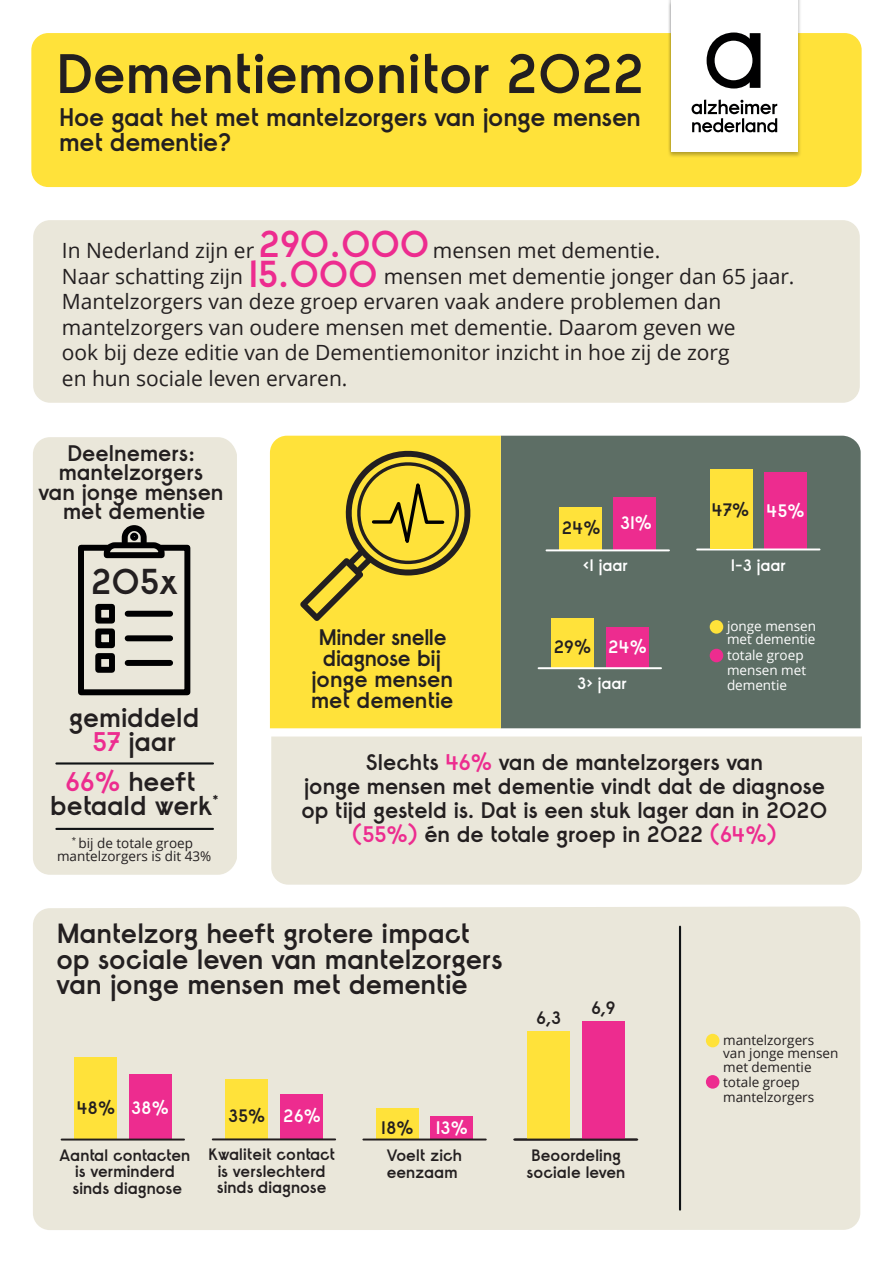
<style>
.page{position:relative;width:893px;height:1263px;background:#fff}
.page>*{position:absolute;margin:0;border:0;box-sizing:border-box;transform-origin:0 0}
.t1{font:600 55.5px "Raisonne AN";letter-spacing:-.015em;color:#231f20}
.t2{font:600 36px "Raisonne AN";color:#231f20}
.t3{font:600 27.75px/25.5px "Raisonne AN";letter-spacing:-.015em;color:#231f20}
.t4{font:600 27px/24px "Raisonne AN";letter-spacing:-.015em;color:#231f20;text-align:center}
.t5{font:600 25.5px/25.5px "Raisonne AN";letter-spacing:-.02em;color:#231f20}
.t6{font:600 22.5px/21px "Raisonne AN";letter-spacing:-.02em;color:#231f20;text-align:center}
.t7{font:21px/25.5px "Open Sans";color:#231f20}
.t8{font:600 18px "Raisonne AN";color:#231f20}
.t9{font:600 16.5px/16.5px "Raisonne AN";letter-spacing:-.015em;color:#231f20;text-align:center}
.t10{font:600 16.5px "Raisonne AN";letter-spacing:-.025em;color:#fff}
.t11{font:13.5px/13.5px "Open Sans";color:#231f20}
.t12{font:13.5px/15px "Open Sans";color:#fff}
.s1{font-family:"Raisonne AN";font-weight:600;font-size:37.5px;color:#ed2c8f}
.s2{color:#ed2c8f}
.s3{color:#fff}
</style>
<div class="page">
<div style="left:501px;top:436px;width:360px;height:292px;background:#5d6e65"></div>
<div style="left:270px;top:436px;width:231px;height:292px;background:#ffe23a"></div>
<div style="left:271px;top:736px;width:591px;height:149px;background:#eae7da"></div>
<div style="left:31px;top:33px;width:831px;height:154px;background:#ffe23a;border-radius:17px"></div>
<img style="left:668px;top:0;width:132px;height:157px">
<div style="left:671px;top:0;width:127px;height:152px;background:#fff"></div>
<svg style="left:691px;top:99px;width:86px;height:33px"></svg>
<svg style="left:706px;top:32px;width:54px;height:57px"></svg>
<div style="left:33px;top:906px;width:827px;height:324px;background:#eae7da"></div>
<div style="left:33px;top:437px;width:204px;height:438px;background:#eae7da"></div>
<hr style="left:679px;top:927px;width:2px;height:282px;background:#101315">
<div style="left:33px;top:220px;width:827px;height:183px;background:#eae7da;border-radius:17px"></div>
<svg style="left:300px;top:445px;width:176px;height:176px;background:#dbc235"></svg>
<div style="left:614px;top:497px;width:42px;height:53px;background:#ed2c8f"></div>
<div style="left:559px;top:507px;width:43px;height:43px;background:#ffe23a"></div>
<hr style="left:546px;top:549px;width:123px;height:2px;background:#fff">
<div style="left:606px;top:627px;width:42px;height:40px;background:#ed2c8f"></div>
<div style="left:551px;top:618px;width:43px;height:49px;background:#ffe23a"></div>
<hr style="left:539px;top:667px;width:122px;height:2px;background:#fff">
<div style="left:710px;top:649px;width:13px;height:13px;background:#ed2c8f;border-radius:50%"></div>
<div style="left:710px;top:620px;width:13px;height:14px;background:#ffe23a;border-radius:50%"></div>
<div style="left:764px;top:472px;width:43px;height:77px;background:#ed2c8f"></div>
<hr style="left:697px;top:548px;width:123px;height:2px;background:#fff">
<div style="left:710px;top:469px;width:42px;height:80px;background:#ffe23a"></div>
<div style="left:706px;top:1075px;width:13px;height:14px;background:#ed2c8f;border-radius:50%"></div>
<div style="left:706px;top:1034px;width:13px;height:13px;background:#ffe23a;border-radius:50%"></div>
<div style="left:280px;top:1094px;width:42px;height:45px;background:#ed2c8f"></div>
<div style="left:225px;top:1079px;width:43px;height:60px;background:#ffe23a"></div>
<hr style="left:213px;top:1138px;width:122px;height:2px;background:#231f20">
<div style="left:129px;top:1074px;width:42px;height:65px;background:#ed2c8f"></div>
<div style="left:74px;top:1057px;width:43px;height:82px;background:#ffe23a"></div>
<hr style="left:62px;top:1138px;width:122px;height:2px;background:#231f20">
<div style="left:431px;top:1117px;width:42px;height:22px;background:#ed2c8f"></div>
<div style="left:376px;top:1108px;width:43px;height:31px;background:#ffe23a"></div>
<hr style="left:363px;top:1138px;width:123px;height:2px;background:#231f20">
<hr style="left:514px;top:1138px;width:123px;height:2px;background:#231f20">
<div style="left:582px;top:1021px;width:43px;height:118px;background:#ed2c8f"></div>
<div style="left:528px;top:1032px;width:42px;height:107px;background:#ffe23a"></div>
<hr style="left:515px;top:1138px;width:122px;height:2px;background:#231f20">
<div style="left:78px;top:545px;width:112px;height:150px;border:6px solid #000001"></div>
<div style="left:128px;top:660px;width:42px;height:6px;background:#000001"></div>
<div style="left:128px;top:635px;width:42px;height:6px;background:#000001"></div>
<div style="left:128px;top:611px;width:42px;height:6px;background:#000001"></div>
<div style="left:95px;top:604px;width:20px;height:19px;border:6px solid #000001"></div>
<div style="left:95px;top:628px;width:20px;height:20px;border:6px solid #000001"></div>
<div style="left:95px;top:653px;width:20px;height:20px;border:6px solid #000001"></div>
<svg style="left:101px;top:528px;width:67px;height:33px;background:#7e7d76"></svg>
<div style="left:130px;top:533px;width:8px;height:8px;border:3px solid #000001;border-radius:50%"></div>
<hr style="left:56px;top:762px;width:157px;height:2px;background:#101315">
<hr style="left:56px;top:828px;width:157px;height:2px;background:#101315">
<h1 class="t1" style="left:56px;top:38px;width:591px">Dementiemonitor 2022</h1>
<p class="t5" style="left:59px;top:104px;width:584px">Hoe gaat het met mantelzorgers van jonge mensen met dementie?</p>
<p class="t7" style="left:62px;top:237px;width:734px">In Nederland zijn er <span class="s1">290.000</span>mensen met dementie.<br>Naar schatting zijn <span class="s1">15.000</span> mensen met dementie jonger dan 65 jaar.<br>Mantelzorgers van deze groep ervaren vaak andere problemen dan mantelzorgers van oudere mensen met dementie. Daarom geven we<br>ook bij deze editie van de Dementiemonitor inzicht in hoe zij de zorg<br>en hun sociale leven ervaren.</p>
<p class="t6" style="left:38px;top:442px;width:187px;line-height:19.5px">Deelnemers: mantelzorgers van jonge mensen met dementie</p>
<h2 class="t2" style="left:91px;top:559px;width:88px">205x</h2>
<p class="t4" style="left:69px;top:705px;width:132px">gemiddeld<br><span class="s2">57</span> jaar</p>
<p class="t4" style="left:50px;top:769px;width:170px"><span class="s2">66%</span> heeft betaald werk<sup>*</sup></p>
<p class="t11" style="left:57px;top:836px;width:156px;text-align:center"><sup>*</sup> bij de totale groep mantelzorgers is dit 43%</p>
<p class="t6" style="left:311px;top:627px;width:144px">Minder snelle diagnose bij jonge mensen met dementie</p>
<p class="t8" style="left:562px;top:517px;width:92px">24% <sup>31%</sup></p>
<p class="t10" style="left:583px;top:554px;width:46px">&lt;1 jaar</p>
<p class="t8" style="left:554px;top:635px;width:95px">29% <span class="s3">24%</span></p>
<p class="t10" style="left:577px;top:673px;width:51px">3&gt; jaar</p>
<p class="t8" style="left:712px;top:498px;width:94px">47% <span class="s3">45%</span></p>
<p class="t10" style="left:731px;top:554px;width:57px">1-3 jaar</p>
<p class="t12" style="left:727px;top:619px;width:91px;line-height:13.5px">jonge mensen met dementie</p>
<p class="t12" style="left:727px;top:647px;width:81px">totale groep mensen met dementie</p>
<p class="t6" style="left:301px;top:750px;width:528px;line-height:24px">Slechts <span class="s2">46%</span> van de mantelzorgers van<br>jonge mensen met dementie vindt dat de diagnose op tijd gesteld is. Dat is een stuk lager dan in 2020 <span class="s2">(55%)</span> én de totale groep in 2022 <span class="s2">(64%)</span></p>
<h3 class="t3" style="left:57px;top:920px;width:448px">Mantelzorg heeft grotere impact op sociale leven van mantelzorgers van jonge mensen met dementie</h3>
<p class="t8" style="left:536px;top:1006px;width:26px">6,3</p>
<p class="t8" style="left:591px;top:996px;width:26px">6,9</p>
<p class="t8" style="left:77px;top:1096px;width:94px">48% <span class="s3">38%</span></p>
<p class="t9" style="left:59px;top:1146px;width:133px">Aantal contacten is verminderd sinds diagnose</p>
<p class="t8" style="left:228px;top:1104px;width:94px">35% <span class="s3">26%</span></p>
<p class="t9" style="left:208px;top:1146px;width:129px">Kwaliteit contact is verslechterd sinds diagnose</p>
<p class="t8" style="left:381px;top:1116px;width:88px">18% <span class="s3">13%</span></p>
<p class="t9" style="left:387px;top:1147px;width:77px;text-align:left">Voelt zich eenzaam</p>
<p class="t9" style="left:527px;top:1147px;width:100px;text-align:left">Beoordeling sociale leven</p>
<p class="t11" style="left:723px;top:1033px;width:117px">mantelzorgers van jonge mensen met dementie</p>
<p class="t11" style="left:723px;top:1074px;width:93px;line-height:15px">totale groep mantelzorgers</p>
</div>
